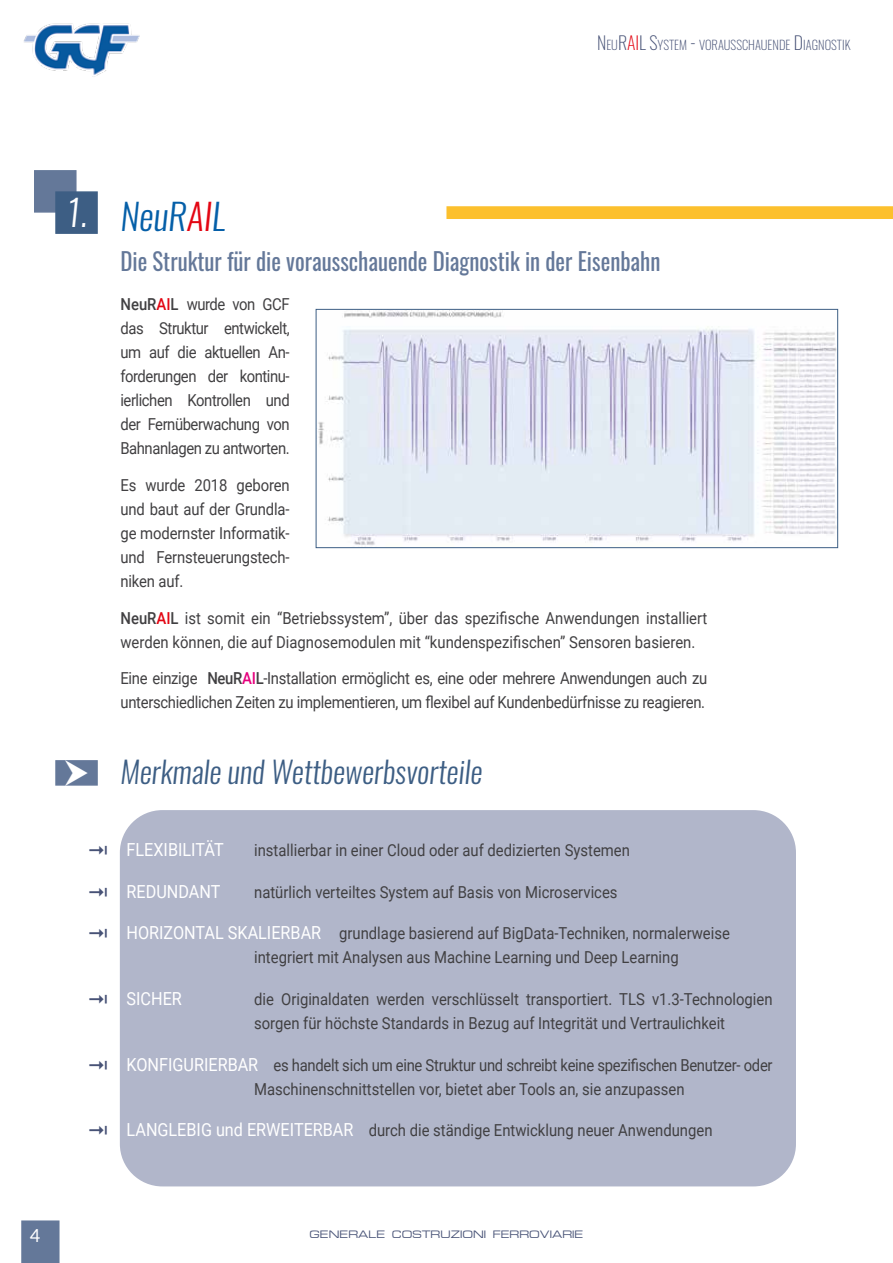
<style>
.page{position:relative;width:893px;height:1263px;background:#fff}
.page>*{position:absolute;margin:0;border:0;box-sizing:border-box;transform-origin:0 0}
.t1{font:italic 300 36px "Oswald";color:#055fa8}
.t2{font:italic 300 30px "Oswald";color:#3d5e84}
.t3{font:24px "Oswald";color:#647899;scale:.95 1}
.t4{font:18px "Roboto";color:#fff;scale:.9 1}
.t5{font:18px "Lato";color:#fff}
.t6{font:16.5px/24px "Roboto";color:#414042;scale:.9 1}
.t7{font:16.5px/24px "Roboto";letter-spacing:-.02em;color:#414042;scale:.9 1}
.t8{font:200 12.6px "Oswald";color:#475276}
.t9{font:12.6px "Metrostyle Extended";color:#475276}
.s1{color:#fff}
.s2{color:#e30613}
.s3{font-size:18px}
.s4{font-size:18px;color:#e30613}
.s5{font-weight:500}
.s6{font-weight:500;color:#e30613}
.s7{font-weight:500;color:#e6007d}
.s8{font-size:18px;color:#fff}
</style>
<div class="page">
<img style="left:24px;top:23px;width:116px;height:54px">
<svg style="left:21px;top:1220px;width:39px;height:43px;background:#687b9b"></svg>
<div style="left:120px;top:810px;width:676px;height:376px;background:#b1b6ca;border-radius:43px"></div>
<svg style="left:446px;top:206px;width:447px;height:13px;background:#fcc131"></svg>
<div style="left:34px;top:170px;width:43px;height:43px;background:#647899;border:2px solid #647899"></div>
<div style="left:55px;top:191px;width:43px;height:43px;background:#3d5e84;border:2px solid #3d5e84"></div>
<img style="left:318px;top:311px;width:518px;height:234px">
<div style="left:316px;top:309px;width:522px;height:239px;border:1px solid #3d5e84"></div>
<div style="left:55px;top:760px;width:43px;height:26px;background:#647899;border:2px solid #647899"></div>
<svg style="left:65px;top:760px;width:23px;height:26px"></svg>
<h1 class="t1" style="left:66px;top:191px;width:162px"><span class="s1">1.</span> NeuR<span class="s2">AI</span>L</h1>
<p class="t8" style="left:597px;top:34px;width:255px"><span class="s3">N</span>EU<span class="s3">R</span><span class="s4">AI</span><span class="s3">L S</span>YSTEM <span class="s3">-</span> VORAUSSCHAUENDE <span class="s3">D</span> IAGNOSTIK</p>
<h3 class="t3" style="left:120px;top:240px;width:570px">Die Struktur für die vorausschauende Diagnostik in der Eisenbahn</h3>
<p class="t6" style="left:120px;top:292px;width:190px;text-align:justify"><span class="s5">NeuR</span><span class="s6">AI</span><span class="s5">L</span> wurde von GCF das Struktur entwickelt, um auf die aktuellen An&shy;forderungen der kontinu&shy;ierlichen Kontrollen und der Fernüberwachung von Bahnanlagen zu antworten.</p>
<p class="t6" style="left:120px;top:472px;width:190px;text-align:justify">Es wurde 2018 geboren und baut auf der Grundla&shy;ge modernster Informatik&shy;und Fernsteuerungstech&shy;niken auf.</p>
<p class="t6" style="left:120px;top:605px;width:654px"><span class="s5">NeuR</span><span class="s6">AI</span><span class="s5">L</span> ist somit ein “Betriebssystem”, über das spezifische Anwendungen installiert werden können, die auf Diagnosemodulen mit “kundenspezifischen” Sensoren basieren.</p>
<p class="t7" style="left:120px;top:666px;width:654px">Eine einzige <span class="s5">NeuR</span><span class="s7">AI</span><span class="s5">L</span>-Installation ermöglicht es, eine oder mehrere Anwendungen auch zu unterschiedlichen Zeiten zu implementieren, um flexibel auf Kundenbedürfnisse zu reagieren.</p>
<h2 class="t2" style="left:120px;top:752px;width:363px">Merkmale und Wettbewerbsvorteile</h2>
<p class="t4" style="left:127px;top:837px;width:109px">FLEXIBILITÄT</p>
<p class="t6" style="left:254px;top:838px;width:419px">installierbar in einer Cloud oder auf dedizierten Systemen</p>
<p class="t4" style="left:127px;top:879px;width:106px">REDUNDANT</p>
<p class="t6" style="left:254px;top:879px;width:405px">natürlich verteiltes System auf Basis von Microservices</p>
<p class="t6" style="left:254px;top:921px;width:530px;text-indent:-128px"><span class="s8">HORIZONTAL SKALIERBAR</span> grundlage basierend auf BigData-Techniken, normalerweise integriert mit Analysen aus Machine Learning und Deep Learning</p>
<p class="t4" style="left:127px;top:986px;width:63px">SICHER</p>
<p class="t6" style="left:254px;top:986px;width:577px">die Originaldaten werden verschlüsselt transportiert. TLS v1.3-Technologien sorgen für höchste Standards in Bezug auf Integrität und Vertraulichkeit</p>
<p class="t7" style="left:254px;top:1052px;width:577px;text-indent:-128px"><span class="s8">KONFIGURIERBAR</span> es handelt sich um eine Struktur und schreibt keine spezifischen Benutzer- oder<br>Maschinenschnittstellen vor, bietet aber Tools an, sie anzupassen</p>
<p class="t6" style="left:127px;top:1117px;width:653px"><span class="s8">LANGLEBIG und ERWEITERBAR</span> durch die ständige Entwicklung neuer Anwendungen</p>
<p class="t5" style="left:30px;top:1225px;width:12px">4</p>
<p class="t9" style="left:310px;top:1228px;width:275px">GENERALE COSTRUZIONI FERROVIARIE</p>
</div>
